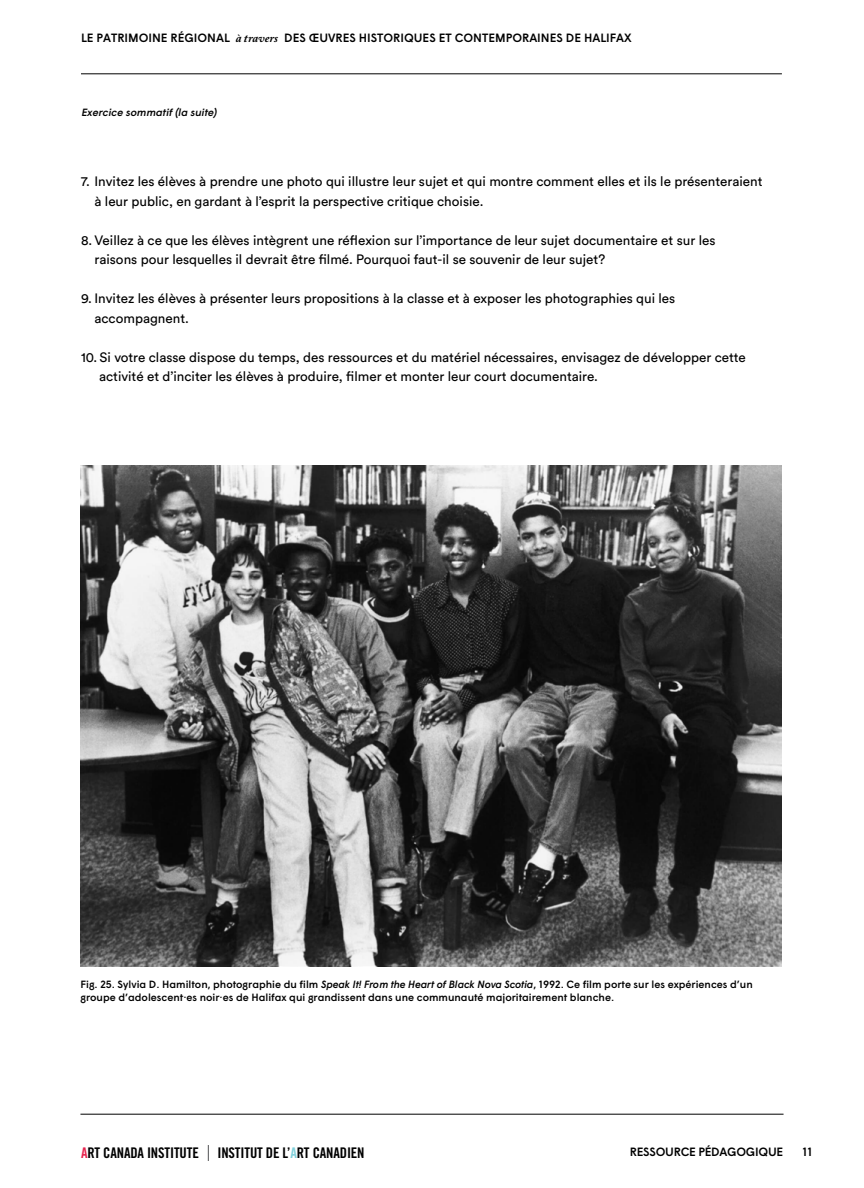
<style>
.page{position:relative;width:864px;height:1188px;background:#fff}
.page>*{position:absolute;margin:0;border:0;box-sizing:border-box;transform-origin:0 0}
.t1{font:14.7px "Trade Gothic Bold Cond Twenty";letter-spacing:-.01em;color:#000}
.Body{font:13.5px/19.5px "Circular Std";color:#000}
.t2{font:500 12px "Wigrum";color:#000}
.t3{font:500 12px "Wigrum";letter-spacing:-.02em;color:#000}
.t4{font:500 10.5px/13.5px "Wigrum";color:#000}
.Continued{font:italic 500 10.5px "Wigrum";color:#000}
.s1{font-family:"Adobe Caslon Pro";font-weight:700;font-style:italic}
.s2{font-style:italic}
.s3{color:#e6244e}
.s4{color:#80d0da}
</style>
<div class="page">
<img style="left:80px;top:466px;width:701px;height:500px">
<hr style="left:81px;top:73px;width:701px;height:1px;background:#000">
<hr style="left:80px;top:1114px;width:704px;height:1px;background:#000">
<svg style="left:208px;top:1145px;width:1px;height:15px"></svg>
<p class="t2" style="left:81px;top:28px;width:552px">LE PATRIMOINE RÉGIONAL <span class="s1">à travers</span> DES ŒUVRES HISTORIQUES ET CONTEMPORAINES DE HALIFAX</p>
<p class="Continued" style="left:81px;top:104px;width:137px">Exercice sommatif(la suite)</p>
<p class="Body" style="left:94px;top:172px;width:670px;text-indent:-14px">7. Invitez les élèves à prendre une photo qui illustre leur sujet et qui montre comment elles et ils le présenteraient à leur public, en gardant à l’esprit la perspective critique choisie.</p>
<p class="Body" style="left:94px;top:230px;width:623px;text-indent:-14px">8. Veillez à ce que les élèves intègrent une réflexion sur l’importance de leur sujet documentaire et sur les raisons pour lesquelles il devrait être filmé. Pourquoi faut-il se souvenir de leur sujet?</p>
<p class="Body" style="left:94px;top:289px;width:582px;text-indent:-14px">9. Invitez les élèves à présenter leurs propositions à la classe et à exposer les photographies qui les accompagnent.</p>
<p class="Body" style="left:99px;top:347px;width:648px;text-indent:-18px">10. Si votre classe dispose du temps, des ressources et du matériel nécessaires, envisagez de développer cette activité et d’inciter les élèves à produire, filmer et monter leur court documentaire.</p>
<p class="t4" style="left:80px;top:976px;width:674px">Fig. 25. Sylvia D. Hamilton, photographie du film <span class="s2">Speak It! From the Heart of Black Nova Scotia</span>, 1992. Ce film porte sur les expériences d’un groupe d’adolescent·es noir·es de Halifax qui grandissent dans une communauté majoritairement blanche.</p>
<p class="t1" style="left:81px;top:1144px;width:119px"><span class="s3">A</span>RT CANADA INSTITUTE</p>
<p class="t1" style="left:217px;top:1144px;width:149px">INSTITUT DE L’<span class="s4">A</span>RT CANADIEN</p>
<p class="t3" style="left:630px;top:1143px;width:155px">RESSOURCE PÉDAGOGIQUE</p>
<p class="t2" style="left:803px;top:1143px;width:11px">11</p>
</div>
